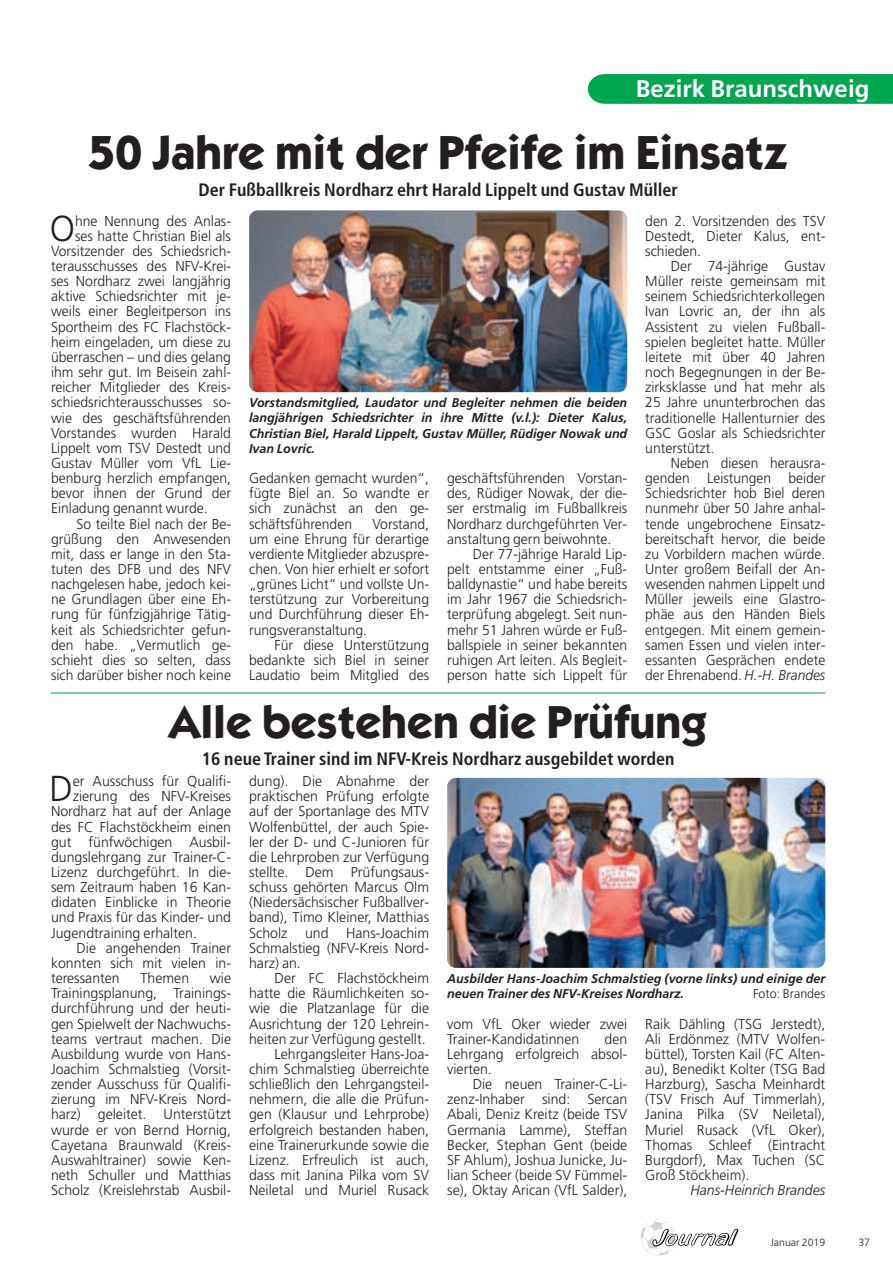
<style>
.page{position:relative;width:893px;height:1263px;background:#fff}
.page>*{position:absolute;margin:0;border:0;box-sizing:border-box;transform-origin:0 0}
.t1{font:700 48px "Itc Kabel";color:#231f20}
.t2{font:700 46.5px "Itc Kabel";color:#231f20}
.t3{font:300 36px "Frutiger";color:#231f20}
.t4{font:700 24px "Frutiger";color:#fff}
.t5{font:700 condensed 18px "Frutiger";color:#231f20}
.t6{font:300 14.4px/15.1px "Frutiger";color:#231f20;text-align:justify}
.t7{font:300 14.4px/15.1px "Frutiger";color:#231f20;text-align:justify;scale:.96 1}
.t8{font:italic 300 14.4px "Frutiger";color:#231f20}
.t9{font:italic 700 12.75px/15.1px "Frutiger";color:#231f20;text-align:justify}
.t10{font:300 12.75px "Frutiger";color:#231f20}
.t11{font:300 10.5px "Frutiger";color:#231f20}
.s1{font-style:italic}
</style>
<div class="page">
<img style="left:640px;top:1220px;width:36px;height:36px;border-radius:50%">
<svg style="left:652px;top:1229px;width:86px;height:18px"></svg>
<svg style="left:588px;top:74px;width:304px;height:30px;background:#05a652"></svg>
<img style="left:249px;top:210px;width:378px;height:182px;border-radius:9px">
<img style="left:447px;top:778px;width:378px;height:190px;border-radius:9px">
<hr style="left:51px;top:692px;width:774px;height:2px;background:#00a54f">
<h3 class="t4" style="left:636px;top:79px;width:235px">Bezirk Braunschweig</h3>
<h1 class="t1" style="left:89px;top:135px;width:700px">50 Jahre mit der Pfeife im Einsatz</h1>
<p class="t5" style="left:198px;top:182px;width:481px">Der Fußballkreis Nordharz ehrt Harald Lippelt und Gustav Müller</p>
<h3 class="t3" style="left:50px;top:214px;width:27px">O</h3>
<p class="t6" style="left:75px;top:214px;width:157px">hne Nennung des Anlas-</p>
<p class="t6" style="left:75px;top:229px;width:157px">ses hatte Christian Biel als</p>
<p class="t6" style="left:51px;top:244px;width:181px">Vorsitzender des Schiedsrich-</p>
<p class="t6" style="left:51px;top:260px;width:181px">terausschusses des NFV-Krei-</p>
<p class="t6" style="left:51px;top:275px;width:181px">ses Nordharz zwei langjährig</p>
<p class="t6" style="left:51px;top:290px;width:181px">aktive Schiedsrichter mit je-</p>
<p class="t6" style="left:51px;top:305px;width:181px">weils einer Begleitperson ins</p>
<p class="t6" style="left:51px;top:320px;width:181px">Sportheim des FC Flachstöck-</p>
<p class="t6" style="left:51px;top:335px;width:181px">heim eingeladen, um diese zu</p>
<p class="t6" style="left:51px;top:350px;width:181px">überraschen – und dies gelang</p>
<p class="t6" style="left:51px;top:366px;width:181px">ihm sehr gut. Im Beisein zahl-</p>
<p class="t6" style="left:51px;top:381px;width:181px">reicher Mitglieder des Kreis-</p>
<p class="t6" style="left:51px;top:396px;width:181px">schiedsrichterausschusses so-</p>
<p class="t6" style="left:51px;top:411px;width:181px">wie des geschäftsführenden</p>
<p class="t6" style="left:51px;top:426px;width:181px">Vorstandes wurden Harald</p>
<p class="t6" style="left:51px;top:441px;width:181px">Lippelt vom TSV Destedt und</p>
<p class="t6" style="left:51px;top:456px;width:181px">Gustav Müller vom VfL Lie-</p>
<p class="t6" style="left:51px;top:472px;width:181px">benburg herzlich empfangen,</p>
<p class="t6" style="left:51px;top:487px;width:181px">bevor ihnen der Grund der</p>
<p class="t6" style="left:51px;top:502px;width:158px">Einladung genannt wurde.</p>
<p class="t6" style="left:77px;top:517px;width:156px">So teilte Biel nach der Be-</p>
<p class="t6" style="left:51px;top:532px;width:181px">grüßung den Anwesenden</p>
<p class="t6" style="left:51px;top:547px;width:181px">mit, dass er lange in den Sta-</p>
<p class="t6" style="left:51px;top:563px;width:181px">tuten des DFB und des NFV</p>
<p class="t6" style="left:51px;top:578px;width:181px">nachgelesen habe, jedoch kei-</p>
<p class="t6" style="left:51px;top:593px;width:181px">ne Grundlagen über eine Eh-</p>
<p class="t6" style="left:51px;top:608px;width:181px">rung für fünfzigjährige Tätig-</p>
<p class="t6" style="left:51px;top:623px;width:181px">keit als Schiedsrichter gefun-</p>
<p class="t6" style="left:51px;top:638px;width:181px">den habe. „Vermutlich ge-</p>
<p class="t6" style="left:51px;top:653px;width:181px">schieht dies so selten, dass</p>
<p class="t6" style="left:51px;top:669px;width:181px">sich darüber bisher noch keine</p>
<p class="t9" style="left:249px;top:396px;width:379px">Vorstandsmitglied, Laudator und Begleiter nehmen die beiden langjährigen Schiedsrichter in ihre Mitte (v.l.): Dieter Kalus, Christian Biel, Harald Lippelt, Gustav Müller, Rüdiger Nowak und Ivan Lovric.</p>
<p class="t6" style="left:249px;top:472px;width:181px">Gedanken gemacht wurden“, fügte Biel an. So wandte er sich zunächst an den ge&shy;schäftsführenden</p>
<p class="t6" style="left:249px;top:517px;width:181px;text-indent:123px">Vorstand, um eine Ehrung für derartige verdiente Mitglieder abzuspre&shy;chen. Von hier erhielt er sofort „grünes Licht“ und vollste Un&shy;terstützung zur Vorbereitung und Durchführung dieser Eh&shy;rungsveranstaltung.</p>
<p class="t6" style="left:249px;top:638px;width:181px;text-indent:26px">Für diese Unterstützung bedankte sich Biel in seiner Laudatio beim Mitglied des</p>
<p class="t6" style="left:447px;top:472px;width:181px">geschäftsführenden Vorstan&shy;des, Rüdiger Nowak, der die&shy;ser erstmalig im Fußballkreis Nordharz durchgeführten Ver&shy;anstaltung gern beiwohnte.</p>
<p class="t6" style="left:447px;top:547px;width:181px;text-indent:26px">Der 77-jährige Harald Lip&shy;pelt entstamme einer „Fuß&shy;balldynastie“ und habe bereits im Jahr 1967 die Schiedsrich&shy;terprüfung abgelegt. Seit nun&shy;mehr 51 Jahren würde er Fuß&shy;ballspiele in seiner bekannten ruhigen Art leiten. Als Begleit&shy;person hatte sich Lippelt für</p>
<p class="t6" style="left:645px;top:214px;width:181px">den 2. Vorsitzenden des TSV Destedt, Dieter Kalus, ent&shy;schieden.</p>
<p class="t6" style="left:645px;top:260px;width:181px;text-indent:26px">Der 74-jährige Gustav Müller reiste gemeinsam mit seinem Schiedsrichterkollegen Ivan Lovric an, der ihn als Assistent zu vielen Fußball&shy;spielen begleitet hatte. Müller leitete mit über 40 Jahren noch Begegnungen in der Be&shy;zirksklasse und hat mehr als 25 Jahre ununterbrochen das traditionelle Hallenturnier des GSC Goslar als Schiedsrichter unterstützt.</p>
<p class="t7" style="left:645px;top:456px;width:189px;text-indent:26px">Neben diesen herausra&shy;genden Leistungen beider Schiedsrichter hob Biel deren nunmehr über 50 Jahre anhal&shy;tende ungebrochene Einsatz&shy;bereitschaft hervor, die beide zu Vorbildern machen würde.<br>Unter großem Beifall der An&shy;wesenden nahmen Lippelt und Müller jeweils eine Glastro&shy;phäe aus den Händen Biels entgegen. Mit einem gemein&shy;samen Essen und vielen inter&shy;essanten Gesprächen endete der Ehrenabend. <span class="s1">H.-H. Brandes</span></p>
<h2 class="t2" style="left:169px;top:705px;width:539px">Alle bestehen die Prüfung</h2>
<p class="t5" style="left:202px;top:752px;width:474px">16 neue Trainer sind im NFV-Kreis Nordharz ausgebildet worden</p>
<h3 class="t3" style="left:49px;top:774px;width:25px">D</h3>
<p class="t6" style="left:73px;top:775px;width:160px">er Ausschuss für Qualifi-</p>
<p class="t6" style="left:73px;top:790px;width:160px">zierung des NFV-Kreises</p>
<p class="t6" style="left:51px;top:805px;width:181px">Nordharz hat auf der Anlage</p>
<p class="t6" style="left:51px;top:820px;width:181px">des FC Flachstöckheim einen</p>
<p class="t6" style="left:51px;top:835px;width:181px">gut fünfwöchigen Ausbil-</p>
<p class="t6" style="left:51px;top:850px;width:181px">dungslehrgang zur Trainer-C-</p>
<p class="t6" style="left:51px;top:866px;width:181px">Lizenz durchgeführt. In die-</p>
<p class="t6" style="left:51px;top:881px;width:181px">sem Zeitraum haben 16 Kan-</p>
<p class="t6" style="left:51px;top:896px;width:181px">didaten Einblicke in Theorie</p>
<p class="t6" style="left:51px;top:911px;width:181px">und Praxis für das Kinder- und</p>
<p class="t6" style="left:51px;top:926px;width:147px">Jugendtraining erhalten.</p>
<p class="t6" style="left:77px;top:941px;width:156px">Die angehenden Trainer</p>
<p class="t6" style="left:51px;top:956px;width:181px">konnten sich mit vielen in-</p>
<p class="t6" style="left:51px;top:972px;width:70px">teressanten</p>
<p class="t6" style="left:140px;top:972px;width:50px">Themen</p>
<p class="t6" style="left:51px;top:972px;width:181px;text-indent:159px">wie Trainingsplanung, Trainings&shy;durchführung und der heuti&shy;gen Spielwelt der Nachwuchs&shy;teams vertraut machen. Die Ausbildung wurde von Hans-Joachim Schmalstieg (Vorsit&shy;zender Ausschuss für Qualifi&shy;zierung im NFV-Kreis Nord&shy;harz) geleitet. Unterstützt wurde er von Bernd Hornig, Cayetana Braunwald (Kreis-Auswahltrainer) sowie Ken&shy;neth Schuller und Matthias Scholz (Kreislehrstab Ausbil-</p>
<p class="t6" style="left:249px;top:775px;width:181px">dung). Die Abnahme der praktischen Prüfung erfolgte auf der Sportanlage des MTV Wolfenbüttel, der auch Spie&shy;ler der D- und C-Junioren für die Lehrproben zur Verfügung stellte. Dem Prüfungsaus&shy;schuss gehörten Marcus Olm (Niedersächsischer Fußballver&shy;band), Timo Kleiner, Matthias Scholz und Hans-Joachim Schmalstieg (NFV-Kreis Nord&shy;harz) an.</p>
<p class="t6" style="left:249px;top:972px;width:181px;text-align:right">Der FC Flachstöckheim hatte die Räumlichkeiten so&shy;wie die Platzanlage für die<br>Ausrichtung der 120 Lehrein&shy;heiten zur Verfügung gestellt.<br>Lehrgangsleiter Hans-Joa&shy;chim Schmalstieg überreichte schließlich den Lehrgangsteil&shy;nehmern, die alle die Prüfun&shy;gen (Klausur und Lehrprobe) erfolgreich bestanden haben, eine Trainerurkunde sowie die<br>Lizenz. Erfreulich ist auch, dass mit Janina Pilka vom SV<br>Neiletal und Muriel Rusack</p>
<p class="t9" style="left:447px;top:972px;width:379px">Ausbilder Hans-Joachim Schmalstieg (vorne links) und einige der neuen Trainer des NFV-Kreises Nordharz.</p>
<p class="t10" style="left:753px;top:989px;width:74px">Foto: Brandes</p>
<p class="t6" style="left:447px;top:1017px;width:181px">vom VfL Oker wieder zwei<br>Trainer-Kandidatinnen</p>
<p class="t6" style="left:447px;top:1032px;width:181px;text-indent:157px">den Lehrgang erfolgreich absol&shy;vierten.</p>
<p class="t6" style="left:447px;top:1078px;width:181px;text-indent:26px">Die neuen Trainer-C-Li&shy;zenz-Inhaber sind: Sercan Abali, Deniz Kreitz (beide TSV Germania Lamme), Steffan Becker, Stephan Gent (beide SF Ahlum), Joshua Junicke, Ju&shy;lian Scheer (beide SV Fümmel&shy;se), Oktay Arican (VfL Salder),</p>
<p class="t6" style="left:645px;top:1017px;width:181px">Raik Dähling (TSG Jerstedt), Ali Erdönmez (MTV Wolfen&shy;büttel), Torsten Kail (FC Alten&shy;au), Benedikt Kolter (TSG Bad Harzburg), Sascha Meinhardt (TSV Frisch Auf Timmerlah), Janina Pilka (SV Neiletal), Muriel Rusack (VfL Oker), Thomas Schleef (Eintracht Burgdorf), Max Tuchen (SC Groß Stöckheim).</p>
<p class="t8" style="left:690px;top:1184px;width:136px">Hans-Heinrich Brandes</p>
<p class="t11" style="left:770px;top:1238px;width:56px">Januar 2019</p>
<p class="t11" style="left:858px;top:1238px;width:13px">37</p>
</div>
